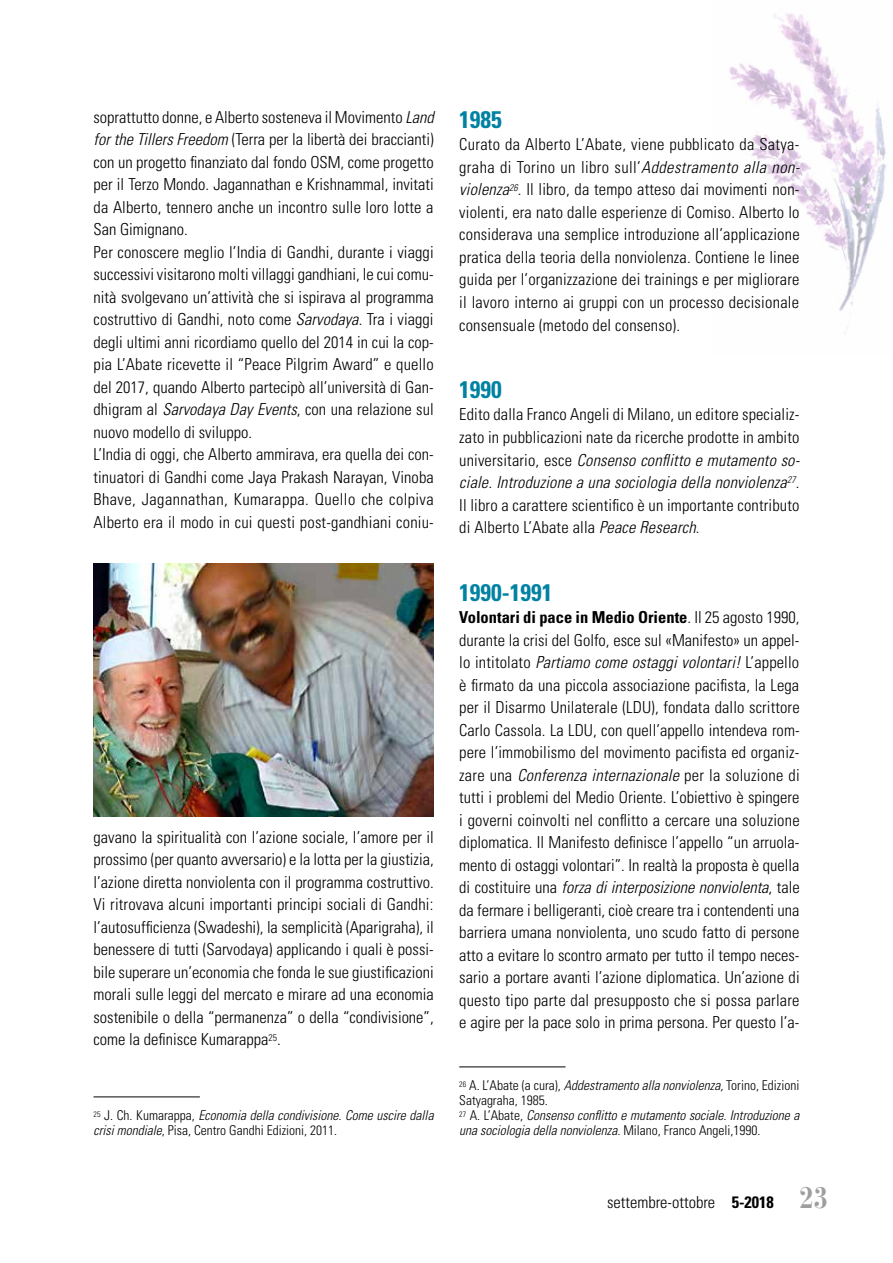
<style>
.page{position:relative;width:893px;height:1263px;background:#fff}
.page>*{position:absolute;margin:0;border:0;box-sizing:border-box;transform-origin:0 0}
.t1{font:700 condensed 24px "Univers LT Std";color:#0082a3}
.t2{font:300 condensed 16.5px/22.5px "Univers LT Std";color:#000;text-align:justify}
.t3{font:italic 300 condensed 13.5px/15px "Univers LT Std";color:#000}
.s1{font-style:italic}
.s2{font-style:normal}
.s3{font-weight:700}
.s4{font-family:"Bauer Bodoni Std";font-weight:700;font-size:30px;color:#9c9e9f}
</style>
<div class="page">
<img style="left:729px;top:13px;width:157px;height:298px">
<hr style="left:94px;top:1097px;width:106px;height:1px;background:#000">
<hr style="left:459px;top:1067px;width:107px;height:1px;background:#000">
<img style="left:94px;top:564px;width:340px;height:252px">
<p class="t2" style="left:94px;top:105px;width:342px;text-align:left">soprattutto donne, e Alberto sosteneva il Movimento <span class="s1">Land for the Tillers Freedom</span> (Terra per la libertà dei braccianti) con un progetto finanziato dal fondo OSM, come progetto per il Terzo Mondo. Jagannathan e Krishnammal, invitati da Alberto, tennero anche un incontro sulle loro lotte a San Gimignano.<br>Per conoscere meglio l’India di Gandhi, durante i viaggi successivi visitarono molti villaggi gandhiani, le cui comu&shy;nità svolgevano un’attività che si ispirava al programma costruttivo di Gandhi, noto come <span class="s1">Sarvodaya</span>. Tra i viaggi degli ultimi anni ricordiamo quello del 2014 in cui la cop&shy;pia L’Abate ricevette il “Peace Pilgrim Award” e quello del 2017, quando Alberto partecipò all’università di Gan&shy;dhigram al <span class="s1">Sarvodaya Day Events</span>, con una relazione sul nuovo modello di sviluppo.<br>L’India di oggi, che Alberto ammirava, era quella dei con&shy;tinuatori di Gandhi come Jaya Prakash Narayan, Vinoba Bhave, Jagannathan, Kumarappa. Quello che colpiva Alberto era il modo in cui questi post-gandhiani coniu-</p>
<p class="t2" style="left:94px;top:826px;width:342px">gavano la spiritualità con l’azione sociale, l’amore per il prossimo (per quanto avversario) e la lotta per la giustizia, l’azione diretta nonviolenta con il programma costruttivo.<br>Vi ritrovava alcuni importanti principi sociali di Gandhi: l’autosufficienza (Swadeshi), la semplicità (Aparigraha), il benessere di tutti (Sarvodaya) applicando i quali è possi&shy;bile superare un’economia che fonda le sue giustificazioni morali sulle leggi del mercato e mirare ad una economia sostenibile o della “permanenza” o della “condivisione”, come la definisce Kumarappa<sup>25</sup>.</p>
<p class="t3" style="left:94px;top:1108px;width:342px"><sup>25</sup> <span class="s2">J. Ch. Kumarappa,</span> Economia della condivisione. Come uscire dalla crisi mondiale<span class="s2">, Pisa, Centro Gandhi Edizioni, 2011.</span></p>
<h1 class="t1" style="left:459px;top:105px;width:44px">1985</h1>
<p class="t2" style="left:459px;top:133px;width:342px">Curato da Alberto L’Abate, viene pubblicato da Satya&shy;graha di Torino un libro sull’<span class="s1">Addestramento alla non&shy;violenza</span><sup>26</sup>. Il libro, da tempo atteso dai movimenti non&shy;violenti, era nato dalle esperienze di Comiso. Alberto lo considerava una semplice introduzione all’applicazione pratica della teoria della nonviolenza. Contiene le linee guida per l’organizzazione dei trainings e per migliorare il lavoro interno ai gruppi con un processo decisionale consensuale (metodo del consenso).</p>
<h1 class="t1" style="left:459px;top:375px;width:44px">1990</h1>
<p class="t2" style="left:459px;top:403px;width:342px">Edito dalla Franco Angeli di Milano, un editore specializ&shy;zato in pubblicazioni nate da ricerche prodotte in ambito universitario, esce <span class="s1">Consenso conflitto e mutamento so&shy;ciale. Introduzione a una sociologia della nonviolenza</span><sup>27</sup>.<br>Il libro a carattere scientifico è un importante contributo di Alberto L’Abate alla <span class="s1">Peace Research</span>.</p>
<h1 class="t1" style="left:459px;top:577px;width:95px">1990-1991</h1>
<p class="t2" style="left:459px;top:606px;width:342px"><span class="s3">Volontari di pace in Medio Oriente</span>. Il 25 agosto 1990, durante la crisi del Golfo, esce sul «Manifesto» un appel&shy;lo intitolato <span class="s1">Partiamo come ostaggi volontari!</span> L’appello è firmato da una piccola associazione pacifista, la Lega per il Disarmo Unilaterale (LDU), fondata dallo scrittore Carlo Cassola. La LDU, con quell’appello intendeva rom&shy;pere l’immobilismo del movimento pacifista ed organiz&shy;zare una <span class="s1">Conferenza internazionale</span> per la soluzione di tutti i problemi del Medio Oriente. L’obiettivo è spingere i governi coinvolti nel conflitto a cercare una soluzione diplomatica. Il Manifesto definisce l’appello “un arruola&shy;mento di ostaggi volontari”. In realtà la proposta è quella di costituire una <span class="s1">forza di interposizione nonviolenta</span>, tale da fermare i belligeranti, cioè creare tra i contendenti una barriera umana nonviolenta, uno scudo fatto di persone atto a evitare lo scontro armato per tutto il tempo neces&shy;sario a portare avanti l’azione diplomatica. Un’azione di questo tipo parte dal presupposto che si possa parlare e agire per la pace solo in prima persona. Per questo l’a-</p>
<p class="t3" style="left:459px;top:1078px;width:342px"><sup>26</sup> <span class="s2">A. L’Abate (a cura),</span> Addestramento alla nonviolenza, <span class="s2">Torino, Edizioni Satyagraha, 1985.<br></span><sup>27</sup> <span class="s2">A. L’Abate,</span> Consenso conflitto e mutamento sociale. Introduzione a una sociologia della nonviolenza. <span class="s2">Milano, Franco Angeli,1990.</span></p>
<p class="t2" style="left:607px;top:1191px;width:223px">settembre-ottobre <span class="s3">5-2018</span> <span class="s4">23</span></p>
</div>
